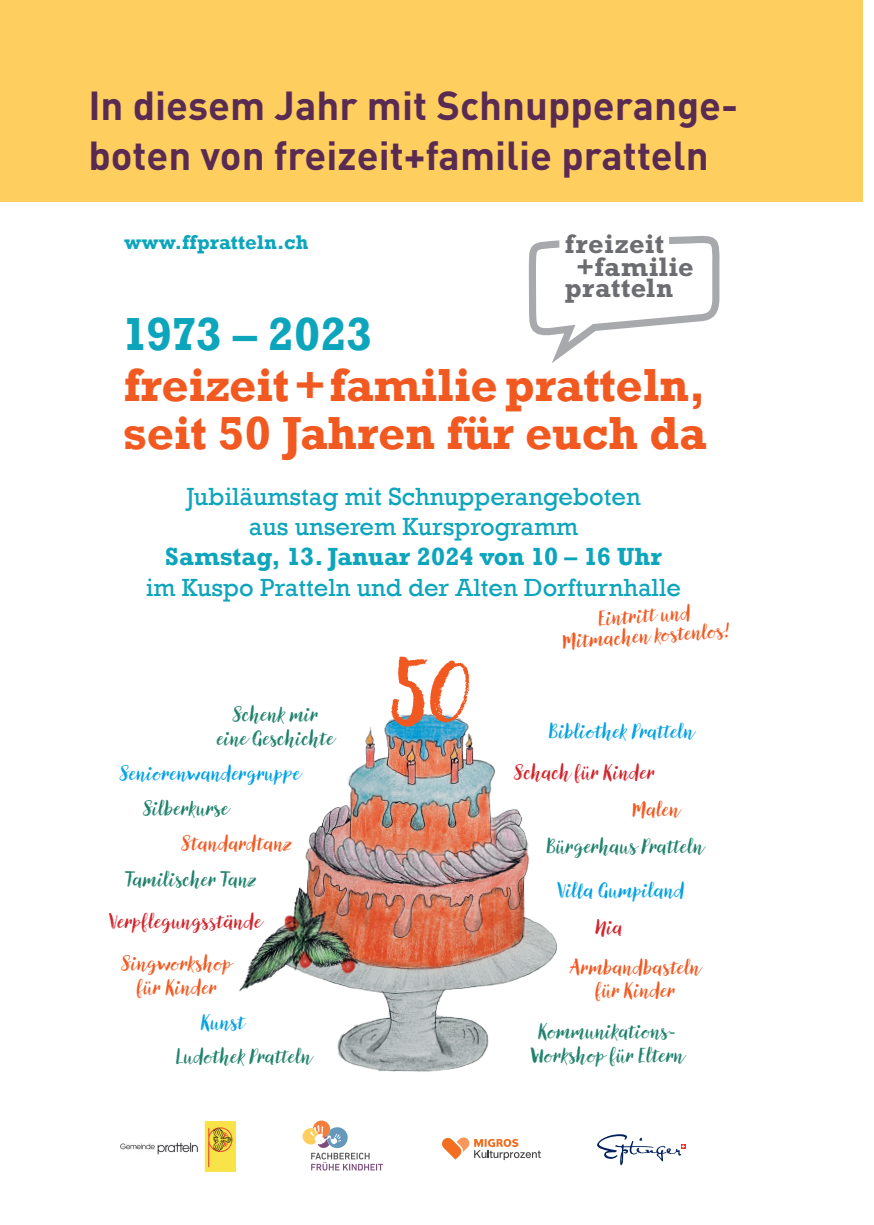
<style>
.page{position:relative;width:874px;height:1225px;background:#fff}
.page>*{position:absolute;margin:0;border:0;box-sizing:border-box;transform-origin:0 0}
.t1{font:700 47.6px/47.6px "Rockwell";letter-spacing:-.005em;color:#f15921}
.t2{font:700 47.6px "Rockwell";letter-spacing:-.015em;color:#0da5bc}
.t3{font:700 40px/50px "DINOT";color:#592b53}
.t4{font:700 27px "Rockwell";letter-spacing:.015em;color:#6c6d70}
.t5{font:25.4px/30.2px "Rockwell";color:#0da5bc;text-align:center}
.t6{font:700 25.4px "Rockwell";color:#0da5bc}
.t7{font:20.4px/23.8px "Canvas Script";color:#1f816c;text-align:center}
.t8{font:20.4px/23.8px "Canvas Script";color:#f15921;text-align:center}
.t9{font:20.4px "Canvas Script";color:#00a1e3}
.t10{font:20.4px "Canvas Script";color:#d1232a}
.t11{font:700 20.4px "Rockwell";letter-spacing:.01em;color:#0da5bc}
</style>
<div class="page">
<div style="left:0;top:0;width:862px;height:201px;background:#fecf5f"></div>
<img style="left:239px;top:723px;width:318px;height:349px">
<img style="left:121px;top:1121px;width:115px;height:50px">
<svg style="left:442px;top:1137px;width:98px;height:23px"></svg>
<svg style="left:597px;top:1134px;width:88px;height:31px"></svg>
<svg style="left:528px;top:236px;width:191px;height:127px"></svg>
<svg style="left:302px;top:1120px;width:81px;height:50px"></svg>
<svg style="left:387px;top:713px;width:85px;height:15px"></svg>
<h2 class="t3" style="left:88px;top:79px;width:651px">In diesem Jahr mit Schnupperange&shy;boten von freizeit+familie pratteln</h2>
<p class="t11" style="left:124px;top:230px;width:185px">www.ffpratteln.ch</p>
<h1 class="t2" style="left:122px;top:305px;width:252px">1973 – 2023</h1>
<h3 class="t4" style="left:564px;top:228px;width:101px">freizeit</h3>
<h3 class="t4" style="left:576px;top:250px;width:119px">+familie</h3>
<h3 class="t4" style="left:564px;top:272px;width:110px">pratteln</h3>
<h1 class="t1" style="left:123px;top:361px;width:585px">freizeit + familie pratteln, seit 50 Jahren für euch da</h1>
<p class="t5" style="left:186px;top:482px;width:455px">Jubiläumstag mit Schnupperangeboten aus unserem Kursprogramm</p>
<p class="t6" style="left:165px;top:541px;width:498px">Samstag, 13. Januar 2024 von 10 – 16 Uhr</p>
<p class="t5" style="left:146px;top:572px;width:536px">im Kuspo Pratteln und der Alten Dorfturnhalle</p>
<p class="t7" style="left:217px;top:703px;width:119px">Schenk mir eine Geschichte</p>
<p class="t9" style="left:120px;top:760px;width:182px">Seniorenwandergruppe</p>
<p class="t7" style="left:144px;top:797px;width:87px">Silberkurse</p>
<p class="t8" style="left:182px;top:832px;width:112px">Standardtanz</p>
<p class="t7" style="left:125px;top:867px;width:134px">Tamilischer Tanz</p>
<p class="t10" style="left:109px;top:908px;width:155px">Verpflegungsstände</p>
<p class="t8" style="left:122px;top:951px;width:112px">Singworkshop für Kinder</p>
<p class="t9" style="left:201px;top:1009px;width:45px">Kunst</p>
<p class="t7" style="left:176px;top:1045px;width:137px">Ludothek Pratteln</p>
<p class="t8" style="left:560px;top:611px;width:170px;line-height:20.4px;rotate:-4deg">Eintritt und<br>Mitmachen kostenlos!</p>
<p class="t9" style="left:549px;top:718px;width:147px">Bibliothek Pratteln</p>
<p class="t10" style="left:514px;top:759px;width:142px">Schach für Kinder</p>
<p class="t8" style="left:632px;top:798px;width:49px">Malen</p>
<p class="t7" style="left:546px;top:835px;width:159px">Bürgerhaus Pratteln</p>
<p class="t9" style="left:557px;top:877px;width:129px">Villa Gumpiland</p>
<p class="t10" style="left:595px;top:914px;width:29px">Nia</p>
<p class="t8" style="left:570px;top:955px;width:132px">Armbandbasteln für Kinder</p>
<p class="t7" style="left:530px;top:1020px;width:155px">Kommunikations-<br>Workshop für Eltern</p>
</div>
